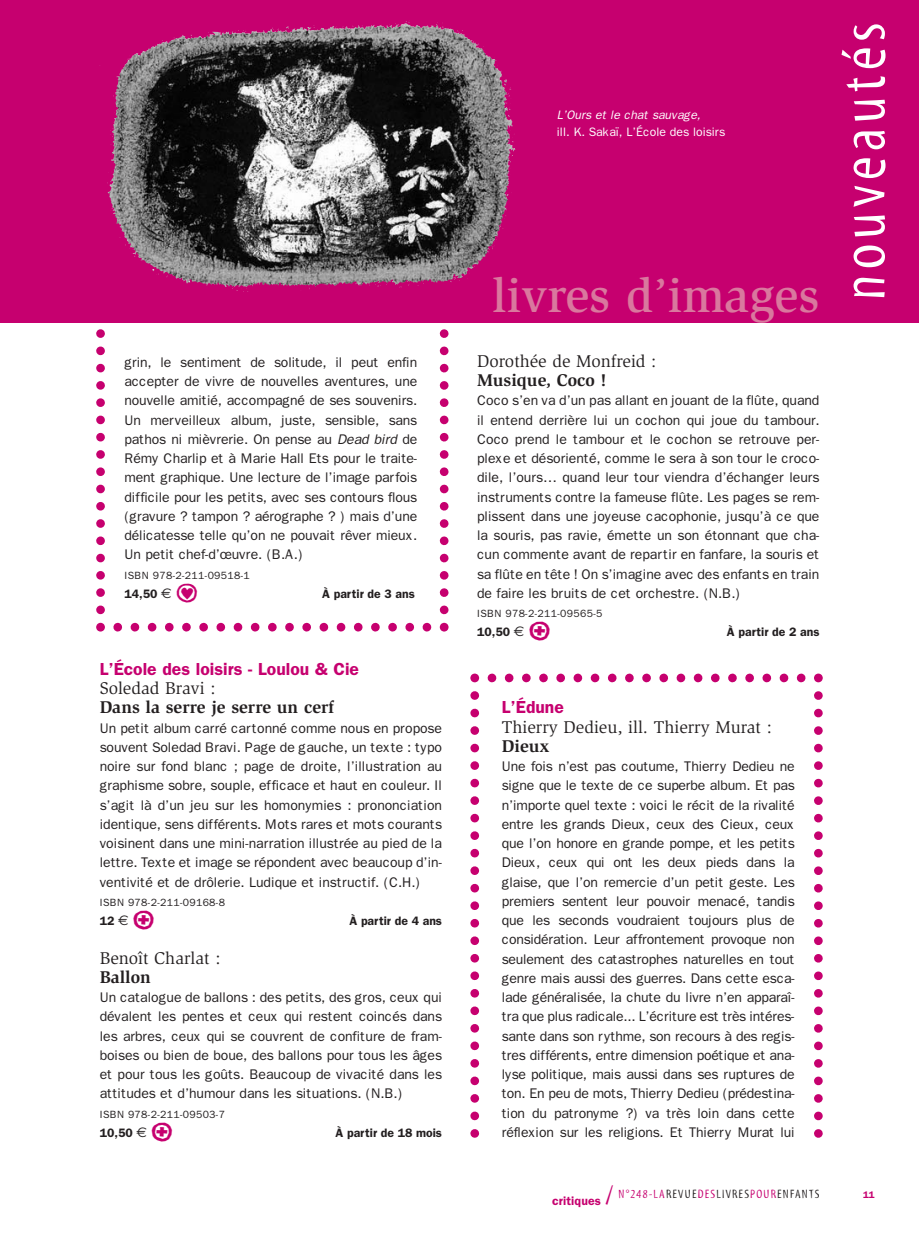
<style>
.page{position:relative;width:919px;height:1241px;background:#fff}
.page>*{position:absolute;margin:0;border:0;box-sizing:border-box;transform-origin:0 0}
.t1{font:63px "Myriad Tilt";letter-spacing:.08em;color:#fff}
.t2{font:500 49px "Slimbach";color:#d9789e}
.t3{font:35px "Ale Signs White LL";color:#c6006f}
.t4{font:17.5px "Slimbach";color:#231f20}
.t5{font:700 17.5px "Slimbach";color:#231f20}
.t6{font:600 17.5px "Franklin Gothic";color:#c6006f}
.t7{font:14px/19.2px "Franklin Gothic";letter-spacing:-.005em;color:#231f20;text-align:justify}
.t8{font:600 12.25px "Franklin Gothic";color:#231f20}
.t9{font:12.25px "Myriad Tilt";letter-spacing:.1em;color:#231f20}
.t10{font:12.25px "Franklin Gothic";letter-spacing:-.005em;color:#fff}
.t11{font:italic 12.25px "Franklin Gothic";color:#fff}
.t12{font:10.5px "Franklin Gothic";letter-spacing:.03em;color:#231f20}
.t13{font:600 9.62px "Franklin Gothic";color:#c6006f}
.s1{font-style:italic}
.s2{font-family:"Euro Sans";font-weight:400;font-size:14px}
.s3{font-family:"Franklin Gothic";font-weight:600;color:#c6006f}
.s4{font-size:26.25px;color:#c6006f}
.s5{color:#c6006f}
</style>
<div class="page">
<svg style="left:2px;top:0;width:917px;height:323px;background:#a71b69"></svg>
<hr style="left:0;top:0;width:2px;height:323px;background:#c6006f">
<svg style="left:96px;top:312px;width:352px;height:320px"></svg>
<svg style="left:470px;top:674px;width:352px;height:464px"></svg>
<img style="left:395px;top:21px;width:117px;height:120px">
<p class="t7" style="left:124px;top:354px;width:294px">grin, le sentiment de solitude, il peut enfin accepter de vivre de nouvelles aventures, une nouvelle amitié, accompagné de ses souvenirs.<br>Un merveilleux album, juste, sensible, sans pathos ni mièvrerie. On pense au <span class="s1">Dead bird</span> de Rémy Charlip et à Marie Hall Ets pour le traite&shy;ment graphique. Une lecture de l’image parfois difficile pour les petits, avec ses contours flous (gravure ? tampon ? aérographe ? ) mais d’une délicatesse telle qu’on ne pouvait rêver mieux.<br>Un petit chef-d’œuvre. (B.A.)</p>
<p class="t12" style="left:124px;top:571px;width:127px">ISBN 978-2-211-09518-1</p>
<p class="t8" style="left:124px;top:590px;width:49px">14,50 <span class="s2">€</span></p>
<h3 class="t3" style="left:175px;top:570px;width:24px">B</h3>
<p class="t8" style="left:322px;top:590px;width:94px">À partir de 3 ans</p>
<p class="t6" style="left:100px;top:663px;width:261px">L’École des loisirs - Loulou &amp; Cie</p>
<p class="t4" style="left:100px;top:682px;width:117px">Soledad Bravi :</p>
<p class="t5" style="left:100px;top:701px;width:236px">Dans la serre je serre un cerf</p>
<p class="t7" style="left:100px;top:719px;width:344px">Un petit album carré cartonné comme nous en propose souvent Soledad Bravi. Page de gauche, un texte : typo noire sur fond blanc ; page de droite, l’illustration au graphisme sobre, souple, efficace et haut en couleur. Il s’agit là d’un jeu sur les homonymies : prononciation identique, sens différents. Mots rares et mots courants voisinent dans une mini-narration illustrée au pied de la lettre. Texte et image se répondent avec beaucoup d’in&shy;ventivité et de drôlerie. Ludique et instructif. (C.H.)</p>
<p class="t12" style="left:100px;top:899px;width:127px">ISBN 978-2-211-09168-8</p>
<p class="t8" style="left:100px;top:917px;width:30px">12 <span class="s2">€</span></p>
<h3 class="t3" style="left:132px;top:897px;width:24px">U</h3>
<p class="t8" style="left:349px;top:917px;width:94px">À partir de 4 ans</p>
<p class="t4" style="left:100px;top:951px;width:122px">Benoît Charlat :</p>
<p class="t5" style="left:100px;top:970px;width:53px">Ballon</p>
<p class="t7" style="left:100px;top:989px;width:344px">Un catalogue de ballons : des petits, des gros, ceux qui dévalent les pentes et ceux qui restent coincés dans les arbres, ceux qui se couvrent de confiture de fram&shy;boises ou bien de boue, des ballons pour tous les âges et pour tous les goûts. Beaucoup de vivacité dans les attitudes et d’humour dans les situations. (N.B.)</p>
<p class="t12" style="left:100px;top:1110px;width:127px">ISBN 978-2-211-09503-7</p>
<p class="t8" style="left:100px;top:1129px;width:49px">10,50 <span class="s2">€</span></p>
<h3 class="t3" style="left:151px;top:1109px;width:24px">U</h3>
<p class="t8" style="left:335px;top:1129px;width:108px">À partir de 18 mois</p>
<p class="t11" style="left:557px;top:110px;width:147px">L’Ours et le chat sauvage,</p>
<p class="t10" style="left:557px;top:128px;width:170px">ill. K. Sakaï, L’École des loisirs</p>
<h2 class="t2" style="left:492px;top:276px;width:328px">livres d’images</h2>
<p class="t4" style="left:477px;top:354px;width:181px">Dorothée de Monfreid :</p>
<p class="t5" style="left:477px;top:374px;width:131px">Musique, Coco !</p>
<p class="t7" style="left:477px;top:392px;width:344px">Coco s’en va d’un pas allant en jouant de la flûte, quand il entend derrière lui un cochon qui joue du tambour.<br>Coco prend le tambour et le cochon se retrouve per&shy;plexe et désorienté, comme le sera à son tour le croco&shy;dile, l’ours… quand leur tour viendra d’échanger leurs instruments contre la fameuse flûte. Les pages se rem&shy;plissent dans une joyeuse cacophonie, jusqu’à ce que la souris, pas ravie, émette un son étonnant que cha&shy;cun commente avant de repartir en fanfare, la souris et sa flûte en tête ! On s’imagine avec des enfants en train de faire les bruits de cet orchestre. (N.B.)</p>
<p class="t12" style="left:477px;top:610px;width:127px">ISBN 978-2-211-09565-5</p>
<p class="t8" style="left:477px;top:628px;width:49px">10,50 <span class="s2">€</span></p>
<h3 class="t3" style="left:528px;top:609px;width:24px">U</h3>
<p class="t8" style="left:727px;top:628px;width:94px">À partir de 2 ans</p>
<h1 class="t1" style="left:840px;top:301px;width:280px;rotate:-90deg">nouveautés</h1>
<p class="t6" style="left:502px;top:701px;width:63px">L’Édune</p>
<p class="t4" style="left:502px;top:720px;width:272px">Thierry Dedieu, ill. Thierry Murat :</p>
<p class="t5" style="left:502px;top:739px;width:49px">Dieux</p>
<p class="t7" style="left:502px;top:758px;width:294px">Une fois n’est pas coutume, Thierry Dedieu ne signe que le texte de ce superbe album. Et pas n’importe quel texte : voici le récit de la rivalité entre les grands Dieux, ceux des Cieux, ceux que l’on honore en grande pompe, et les petits Dieux, ceux qui ont les deux pieds dans la glaise, que l’on remercie d’un petit geste. Les premiers sentent leur pouvoir menacé, tandis que les seconds voudraient toujours plus de considération. Leur affrontement provoque non seulement des catastrophes naturelles en tout genre mais aussi des guerres. Dans cette esca&shy;lade généralisée, la chute du livre n’en apparaî&shy;tra que plus radicale... L’écriture est très intéres&shy;sante dans son rythme, son recours à des regis&shy;tres différents, entre dimension poétique et ana&shy;lyse politique, mais aussi dans ses ruptures de ton. En peu de mots, Thierry Dedieu (prédestina&shy;tion du patronyme ?) va très loin dans cette réflexion sur les religions. Et Thierry Murat lui</p>
<p class="t9" style="left:552px;top:1189px;width:269px"><span class="s3">critiques</span> <span class="s4">/</span> <span class="s5">N°248-LA</span>REVUE<span class="s5">DES</span>LIVRES<span class="s5">POUR</span>ENFANTS</p>
<p class="t13" style="left:863px;top:1191px;width:13px">11</p>
</div>
